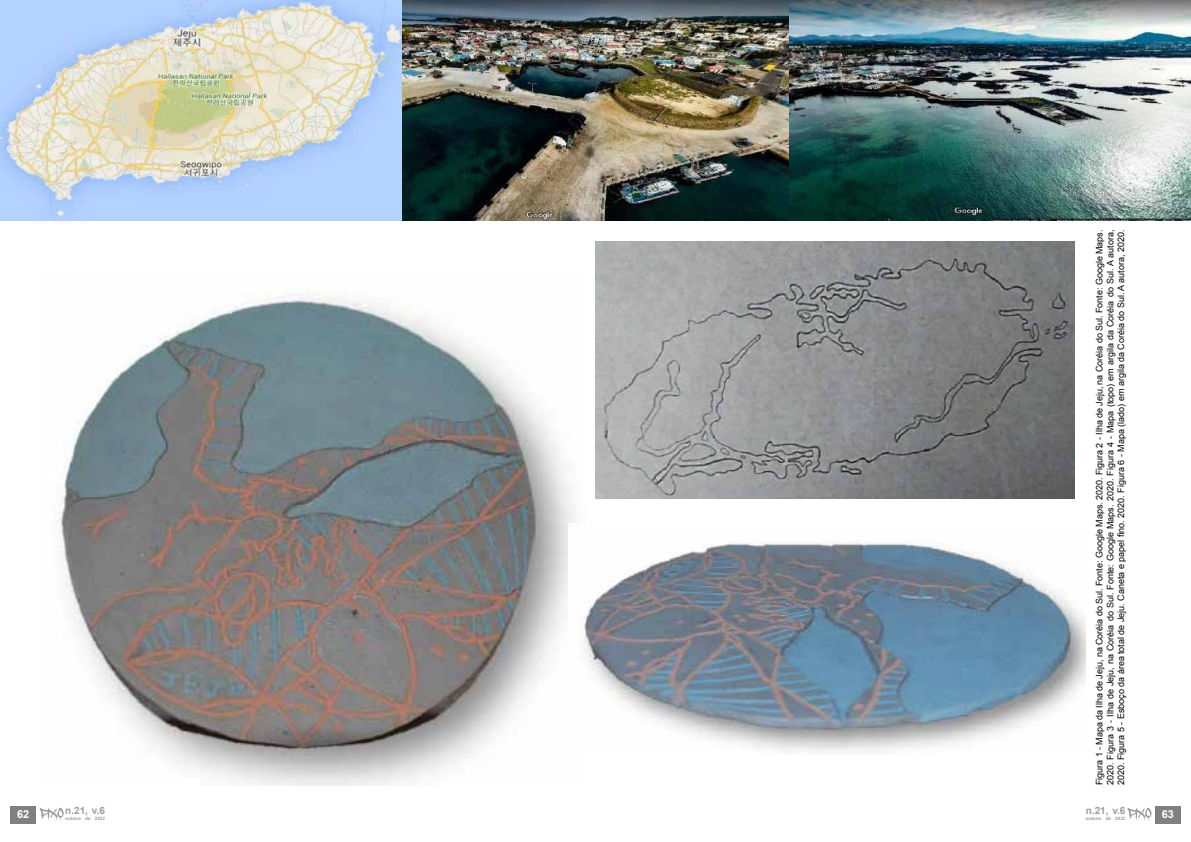
<style>
.page{position:relative;width:1191px;height:842px;background:#fff}
.page>*{position:absolute;margin:0;border:0;box-sizing:border-box;transform-origin:0 0}
.t1{font:700 11px "Arial";color:#fff}
.t2{font:700 10px "Arial";color:#9d9d9c}
.t3{font:9px/10.8px "Arial";color:#000;text-align:justify}
.t4{font:700 4.6px "Arial";color:#9d9d9c}
</style>
<div class="page">
<img style="left:0;top:0;width:403px;height:220px">
<img style="left:403px;top:0;width:788px;height:220px">
<img style="left:59px;top:292px;width:516px;height:493px">
<img style="left:595px;top:241px;width:479px;height:257px">
<img style="left:569px;top:523px;width:516px;height:231px">
<div style="left:1155px;top:806px;width:25px;height:17px;background:#808080"></div>
<svg style="left:1127px;top:808px;width:24px;height:13px"></svg>
<div style="left:11px;top:806px;width:25px;height:17px;background:#808080"></div>
<svg style="left:40px;top:808px;width:24px;height:13px"></svg>
<p class="t1" style="left:17px;top:807px;width:14px">62</p>
<p class="t2" style="left:65px;top:804px;width:41px">n.21, v.6</p>
<p class="t4" style="left:65px;top:815px;width:41px">outono de 2022</p>
<p class="t3" style="left:1094px;top:785px;width:557px;rotate:-90deg">Figura 1 - Mapa da Ilha de Jeju, na Coréia do Sul. Fonte: Google Maps. 2020. Figura 2 - Ilha de Jeju, na Coréia do Sul. Fonte: Google Maps.<br>2020. Figura 3 - Ilha de Jeju, na Coréia do Sul. Fonte: Google Maps. 2020. Figura 4 - Mapa (topo) em argila da Coréia do Sul. A autora, 2020. Figura 5 - Esboço da área total de Jeju. Caneta e papel fino. 2020. Figura 6 - Mapa (lado) em argila da Coréia do Sul. A autora, 2020.</p>
<p class="t2" style="left:1085px;top:804px;width:41px">n.21, v.6</p>
<p class="t4" style="left:1085px;top:815px;width:41px">outono de 2022</p>
<p class="t1" style="left:1161px;top:807px;width:14px">63</p>
</div>
